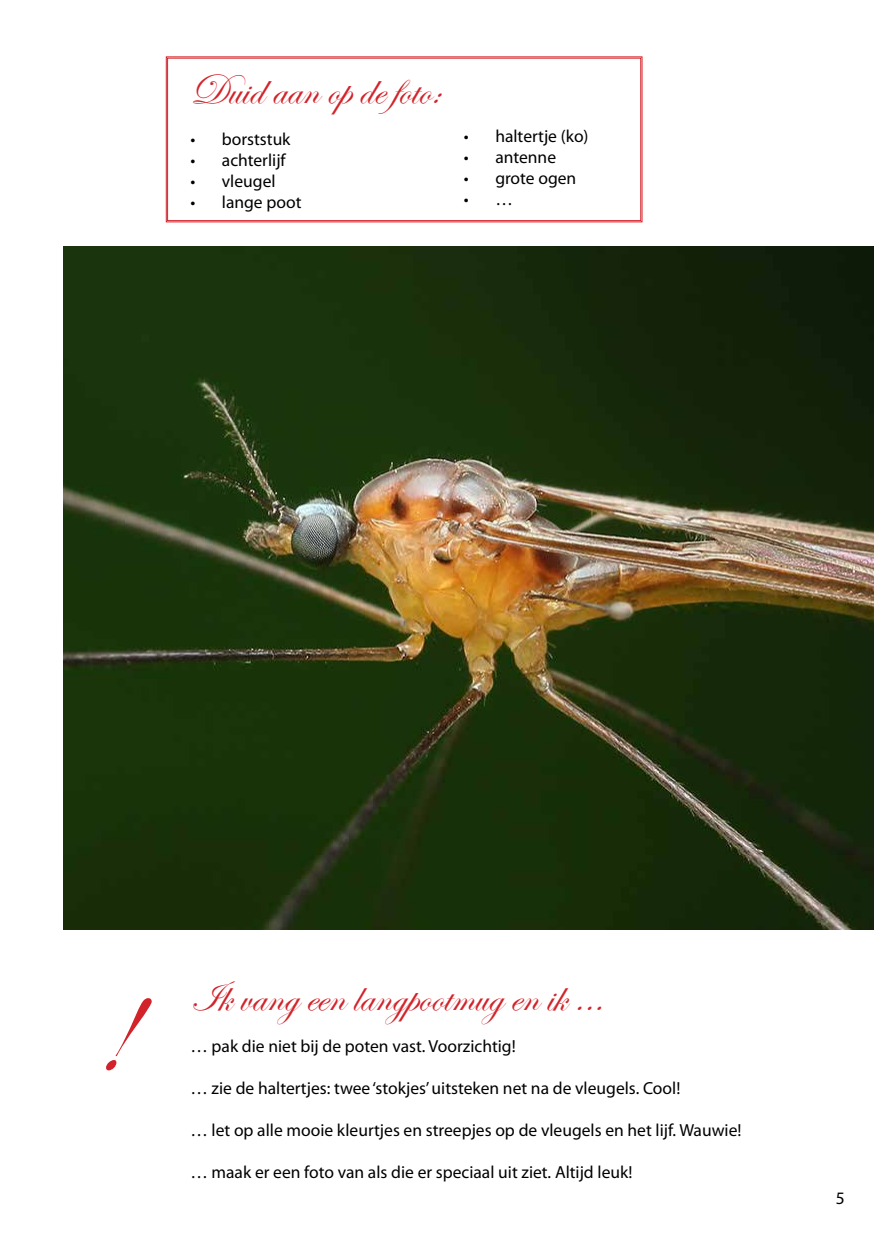
<style>
.page{position:relative;width:874px;height:1241px;background:#fff}
.page>*{position:absolute;margin:0;border:0;box-sizing:border-box;transform-origin:0 0}
.t1{font:126px "Edwardian Script ITC";color:#d2232a}
.t2{font:43.75px "Edwardian Script ITC";color:#d2232a}
.t3{font:17.5px "Myriad Pro";color:#000}
</style>
<div class="page">
<img style="left:63px;top:247px;width:810px;height:682px">
<svg style="left:165px;top:56px;width:477px;height:167px"></svg>
<div style="left:167px;top:58px;width:473px;height:163px;border:1px solid #d2232a"></div>
<h2 class="t2" style="left:190px;top:65px;width:251px">Duid aan op de foto:</h2>
<p class="t3" style="left:190px;top:128px;width:102px">• borststuk</p>
<p class="t3" style="left:190px;top:149px;width:97px">• achterlijf</p>
<p class="t3" style="left:190px;top:170px;width:87px">• vleugel</p>
<p class="t3" style="left:190px;top:191px;width:113px">• lange poot</p>
<p class="t3" style="left:463px;top:125px;width:126px">• haltertje (ko)</p>
<p class="t3" style="left:463px;top:146px;width:94px">• antenne</p>
<p class="t3" style="left:463px;top:167px;width:114px">• grote ogen</p>
<p class="t3" style="left:463px;top:188px;width:51px">• …</p>
<h1 class="t1" style="left:96px;top:962px;width:38px">!</h1>
<h2 class="t2" style="left:190px;top:972px;width:414px">Ik vang een langpootmug en ik ...</h2>
<p class="t3" style="left:190px;top:1034px;width:327px">… pak die niet bij de poten vast. Voorzichtig!</p>
<p class="t3" style="left:190px;top:1076px;width:491px">… zie de haltertjes: twee ‘stokjes’ uitsteken net na de vleugels. Cool!</p>
<p class="t3" style="left:190px;top:1118px;width:552px">… let op alle mooie kleurtjes en streepjes op de vleugels en het lijf. Wauwie!</p>
<p class="t3" style="left:190px;top:1160px;width:443px">… maak er een foto van als die er speciaal uit ziet. Altijd leuk!</p>
<p class="t3" style="left:835px;top:1186px;width:10px">5</p>
</div>
